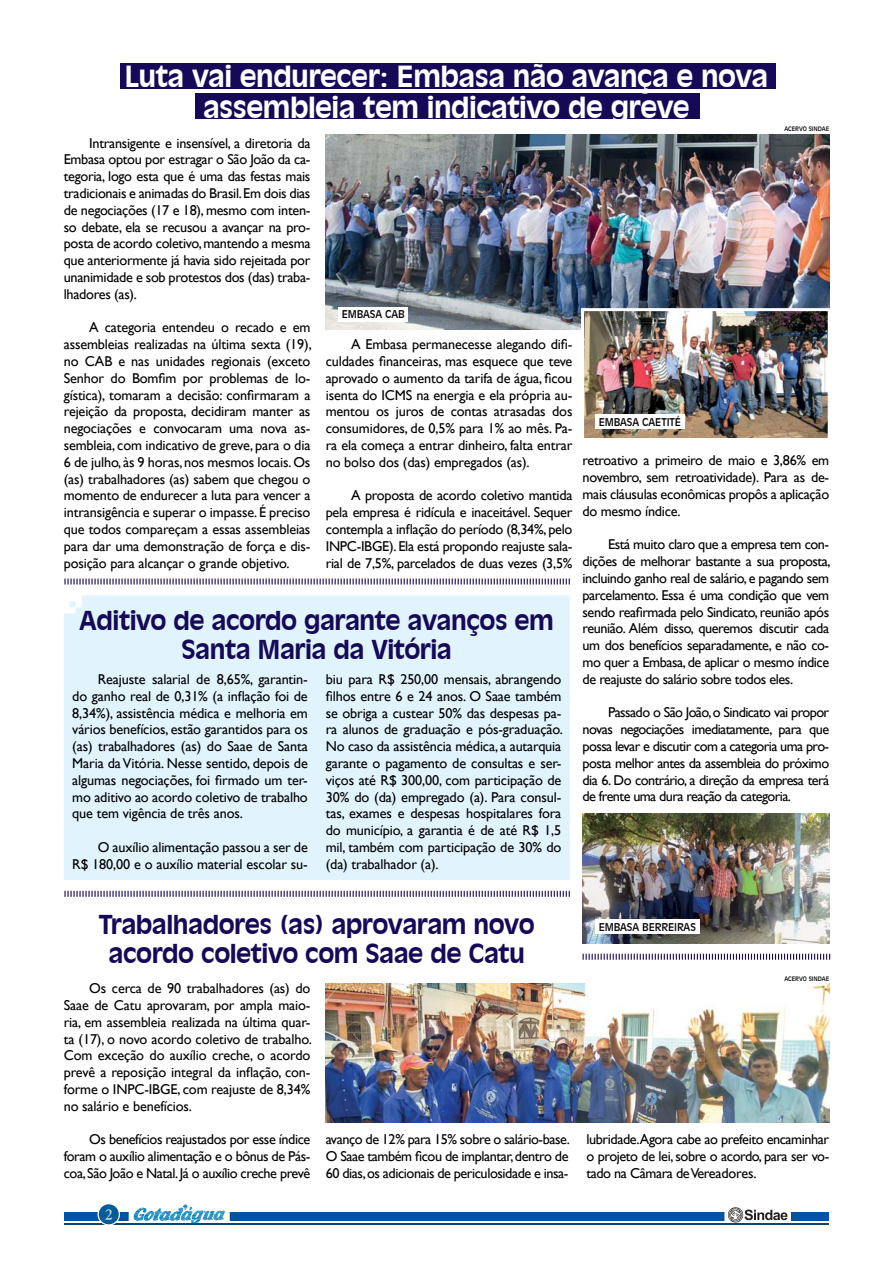
<style>
.page{position:relative;width:893px;height:1263px;background:#fff}
.page>*{position:absolute;margin:0;border:0;box-sizing:border-box;transform-origin:0 0}
.t1{font:700 28.5px/31.5px "Incised 901 BT";letter-spacing:-.02em;color:#fff;text-align:center}
.t2{font:700 25.5px/28.5px "Incised 901 BT";letter-spacing:-.02em;color:#150958;text-align:center}
.t3{font:15px "Imprint MT Shadow";color:#fafafb}
.t4{font:14.25px/16.8px "Gill Sans";letter-spacing:-.02em;color:#000;text-align:justify}
.t5{font:10.5px "Incised 901 BT";letter-spacing:-.01em;color:#000}
.t6{font:6px "Incised 901 BT";letter-spacing:-.01em;color:#000}
</style>
<div class="page">
<div style="left:120px;top:64px;width:656px;height:25px;background:#150958"></div>
<div style="left:195px;top:93px;width:505px;height:26px;background:#150958"></div>
<div style="left:65px;top:1212px;width:764px;height:8px;background:#0052a4"></div>
<div style="left:129px;top:1198px;width:100px;height:30px;background:#fff"></div>
<div style="left:725px;top:1199px;width:66px;height:30px;background:#fff"></div>
<hr style="left:65px;top:1223px;width:764px;height:1px;background:#0f4470">
<div style="left:98px;top:1204px;width:21px;height:21px;background:#fafbfc;border-radius:50%"></div>
<div style="left:98px;top:1203px;width:22px;height:22px;background:#005d97;border:1px solid #fff;border-radius:50%"></div>
<svg style="left:134px;top:1204px;width:91px;height:19px"></svg>
<svg style="left:728px;top:1207px;width:59px;height:15px"></svg>
<img style="left:326px;top:134px;width:503px;height:196px">
<img style="left:585px;top:312px;width:242px;height:125px">
<div style="left:581px;top:308px;width:250px;height:133px;border:3px solid #fff"></div>
<img style="left:583px;top:814px;width:246px;height:129px">
<img style="left:326px;top:983px;width:503px;height:140px">
<div style="left:338px;top:307px;width:70px;height:14px;background:#fff"></div>
<div style="left:595px;top:414px;width:89px;height:15px;background:#fff"></div>
<div style="left:595px;top:919px;width:104px;height:15px;background:#fff"></div>
<div style="left:64px;top:595px;width:506px;height:285px;background:#e1f4fd"></div>
<svg style="left:64px;top:578px;width:506px;height:6px"></svg>
<svg style="left:64px;top:891px;width:506px;height:6px"></svg>
<svg style="left:583px;top:954px;width:247px;height:6px"></svg>
<h1 class="t1" style="left:125px;top:61px;width:645px">Luta vai endurecer: Embasa não avança e nova assembleia tem indicativo de greve</h1>
<p class="t4" style="left:64px;top:134px;width:248px;text-indent:26px">Intransigente e insensível, a diretoria da Embasa optou por estragar o São João da ca&shy;tegoria, logo esta que é uma das festas mais tradicionais e animadas do Brasil. Em dois dias de negociações (17 e 18), mesmo com inten&shy;so debate, ela se recusou a avançar na pro&shy;posta de acordo coletivo, mantendo a mesma que anteriormente já havia sido rejeitada por unanimidade e sob protestos dos (das) traba&shy;lhadores (as).</p>
<p class="t4" style="left:64px;top:319px;width:250px;text-indent:26px">A categoria entendeu o recado e em assembleias realizadas na última sexta (19), no CAB e nas unidades regionais (exceto Senhor do Bomfim por problemas de lo&shy;gística), tomaram a decisão: confirmaram a rejeição da proposta, decidiram manter as negociações e convocaram uma nova as&shy;sembleia, com indicativo de greve, para o dia 6 de julho, às 9 horas, nos mesmos locais. Os (as) trabalhadores (as) sabem que chegou o momento de endurecer a luta para vencer a intransigência e superar o impasse. É preciso que todos compareçam a essas assembleias para dar uma demonstração de força e dis&shy;posição para alcançar o grande objetivo.</p>
<p class="t6" style="left:784px;top:125px;width:46px">ACERVO SINDAE</p>
<p class="t5" style="left:342px;top:308px;width:65px">EMBASA CAB</p>
<p class="t4" style="left:326px;top:336px;width:248px;text-indent:26px">A Embasa permanecesse alegando difi&shy;culdades financeiras, mas esquece que teve aprovado o aumento da tarifa de água, ficou isenta do ICMS na energia e ela própria au&shy;mentou os juros de contas atrasadas dos consumidores, de 0,5% para 1% ao mês. Pa&shy;ra ela começa a entrar dinheiro, falta entrar no bolso dos (das) empregados (as).</p>
<p class="t4" style="left:326px;top:487px;width:248px;text-indent:26px">A proposta de acordo coletivo mantida pela empresa é ridícula e inaceitável. Sequer contempla a inflação do período (8,34%, pelo INPC-IBGE). Ela está propondo reajuste sala&shy;rial de 7,5%, parcelados de duas vezes (3,5%</p>
<p class="t5" style="left:599px;top:415px;width:84px">EMBASA CAETITÉ</p>
<p class="t4" style="left:583px;top:452px;width:248px">retroativo a primeiro de maio e 3,86% em novembro, sem retroatividade). Para as de&shy;mais cláusulas econômicas propôs a aplicação do mesmo índice.</p>
<p class="t4" style="left:583px;top:536px;width:250px;text-indent:26px">Está muito claro que a empresa tem con&shy;dições de melhorar bastante a sua proposta, incluindo ganho real de salário, e pagando sem parcelamento. Essa é uma condição que vem sendo reafirmada pelo Sindicato, reunião após reunião. Além disso, queremos discutir cada um dos benefícios separadamente, e não co&shy;mo quer a Embasa, de aplicar o mesmo índice de reajuste do salário sobre todos eles.</p>
<p class="t4" style="left:583px;top:704px;width:248px;text-indent:26px">Passado o São João, o Sindicato vai propor novas negociações imediatamente, para que possa levar e discutir com a categoria uma pro&shy;posta melhor antes da assembleia do próximo dia 6. Do contrário, a direção da empresa terá de frente uma dura reação da categoria.</p>
<h2 class="t2" style="left:80px;top:607px;width:476px">Aditivo de acordo garante avanços em<br>Santa Maria da Vitória</h2>
<p class="t4" style="left:72px;top:671px;width:237px;text-indent:26px">Reajuste salarial de 8,65%, garantin&shy;do ganho real de 0,31% (a inflação foi de 8,34%), assistência médica e melhoria em vários benefícios, estão garantidos para os (as) trabalhadores (as) do Saae de Santa Maria da Vitória. Nesse sentido, depois de algumas negociações, foi firmado um ter&shy;mo aditivo ao acordo coletivo de trabalho que tem vigência de três anos.</p>
<p class="t4" style="left:72px;top:839px;width:237px;text-align:right">O auxílio alimentação passou a ser de<br>R$ 180,00 e o auxílio material escolar su-</p>
<p class="t4" style="left:326px;top:671px;width:238px">biu para R$ 250,00 mensais, abrangendo filhos entre 6 e 24 anos. O Saae também se obriga a custear 50% das despesas pa&shy;ra alunos de graduação e pós-graduação.<br>No caso da assistência médica, a autarquia garante o pagamento de consultas e ser&shy;viços até R$ 300,00, com participação de 30% do (da) empregado (a). Para consul&shy;tas, exames e despesas hospitalares fora do município, a garantia é de até R$ 1,5 mil, também com participação de 30% do (da) trabalhador (a).</p>
<h2 class="t2" style="left:99px;top:911px;width:437px">Trabalhadores (as) aprovaram novo acordo coletivo com Saae de Catu</h2>
<p class="t5" style="left:599px;top:920px;width:99px">EMBASA BERREIRAS</p>
<p class="t6" style="left:784px;top:975px;width:46px">ACERVO SINDAE</p>
<p class="t4" style="left:64px;top:980px;width:250px;text-indent:26px">Os cerca de 90 trabalhadores (as) do Saae de Catu aprovaram, por ampla maio&shy;ria, em assembleia realizada na última quar&shy;ta (17), o novo acordo coletivo de trabalho.<br>Com exceção do auxílio creche, o acordo prevê a reposição integral da inflação, con&shy;forme o INPC-IBGE, com reajuste de 8,34% no salário e benefícios.</p>
<p class="t4" style="left:64px;top:1131px;width:248px;text-indent:26px">Os benefícios reajustados por esse índice foram o auxílio alimentação e o bônus de Pás&shy;coa, São João e Natal. Já o auxílio creche prevê</p>
<p class="t3" style="left:105px;top:1206px;width:9px">2</p>
<p class="t4" style="left:326px;top:1130px;width:246px">avanço de 12% para 15% sobre o salário-base.<br>O Saae também ficou de implantar, dentro de 60 dias, os adicionais de periculosidade e insa-</p>
<p class="t4" style="left:586px;top:1130px;width:244px">lubridade.Agora cabe ao prefeito encaminhar o projeto de lei, sobre o acordo, para ser vo&shy;tado na Câmara de Vereadores.</p>
</div>
